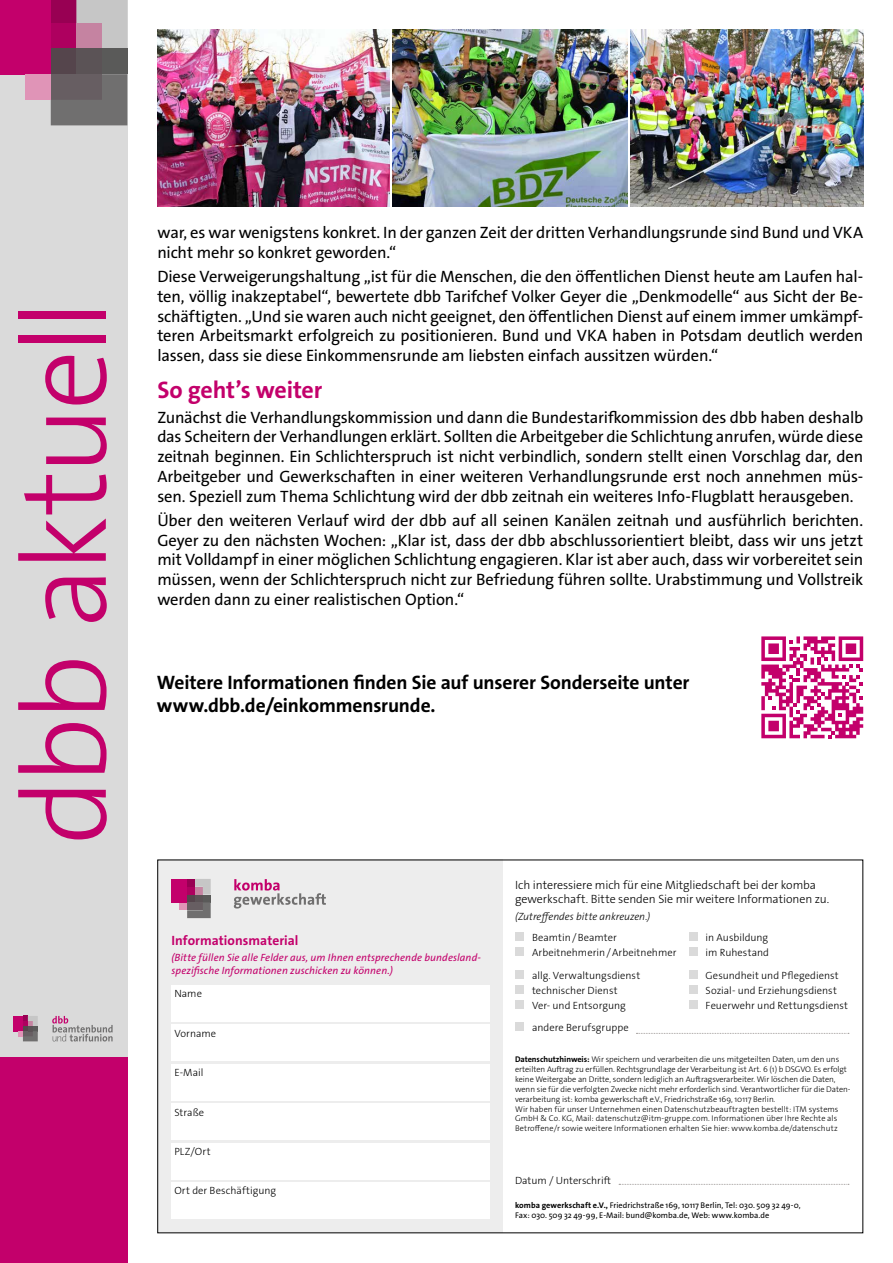
<style>
.page{position:relative;width:893px;height:1263px;background:#fff}
.page>*{position:absolute;margin:0;border:0;box-sizing:border-box;transform-origin:0 0}
.t1{font:300 120px "The Sans Os F";letter-spacing:-.045em;color:#c3006b}
.t2{font:700 24px "The Sans Os F";letter-spacing:-.01em;color:#c3006b}
.t3{font:700 19.5px/23.4px "The Sans Os F";letter-spacing:-.005em;color:#000}
.t4{font:16.5px/19.8px "The Sans Os F";letter-spacing:-.01em;color:#000;text-align:justify}
.t5{font:700 13.5px "The Sans Os F";letter-spacing:.005em;color:#c3006b}
.t6{font:300 12px/14.4px "The Sans Os F";letter-spacing:-.005em;color:#000}
.t7{font:300 10.5px "The Sans Os F";letter-spacing:.005em;color:#000}
.t8{font:italic 10.5px/12.6px "The Sans Os F";letter-spacing:.01em;color:#c3006b}
.t9{font:italic 300 10.5px "The Sans Os F";color:#000}
.t10{font:300 8.25px/9.9px "The Sans Os F";letter-spacing:-.005em;color:#000}
.t11{font:8.25px/9.9px "The Sans Os F";letter-spacing:.005em;color:#000}
.s1{font-weight:700}
</style>
<div class="page">
<div style="left:0;top:0;width:127px;height:1263px;background:#dadada"></div>
<div style="left:0;top:0;width:51px;height:74px;background:#c3006b"></div>
<div style="left:51px;top:0;width:25px;height:23px;background:#980053"></div>
<div style="left:51px;top:23px;width:25px;height:26px;background:#ae005f"></div>
<div style="left:51px;top:49px;width:25px;height:25px;background:#55454c"></div>
<svg style="left:76px;top:0;width:51px;height:49px;background:#c3b1b9"></svg>
<div style="left:76px;top:49px;width:26px;height:25px;background:#5b5356"></div>
<div style="left:102px;top:49px;width:25px;height:25px;background:#5a5a59"></div>
<svg style="left:51px;top:74px;width:76px;height:51px;background:#6d696a"></svg>
<div style="left:25px;top:74px;width:26px;height:26px;background:#e094b7"></div>
<div style="left:0;top:1057px;width:127px;height:206px;background:#c3006b"></div>
<svg style="left:52px;top:1016px;width:61px;height:25px"></svg>
<div style="left:13px;top:1016px;width:10px;height:15px;background:#c3006b"></div>
<svg style="left:18px;top:1016px;width:20px;height:25px"></svg>
<svg style="left:761px;top:636px;width:102px;height:102px"></svg>
<img style="left:157px;top:30px;width:233px;height:176px">
<img style="left:630px;top:30px;width:233px;height:176px">
<img style="left:393px;top:30px;width:234px;height:176px">
<div style="left:158px;top:859px;width:344px;height:374px;background:#ededed"></div>
<div style="left:171px;top:985px;width:319px;height:36px;background:#fff"></div>
<div style="left:171px;top:1025px;width:319px;height:36px;background:#fff"></div>
<div style="left:171px;top:1064px;width:319px;height:36px;background:#fff"></div>
<div style="left:171px;top:1104px;width:319px;height:36px;background:#fff"></div>
<div style="left:171px;top:1143px;width:319px;height:36px;background:#fff"></div>
<div style="left:171px;top:1183px;width:319px;height:36px;background:#fff"></div>
<div style="left:515px;top:933px;width:9px;height:8px;background:#dadada"></div>
<div style="left:689px;top:933px;width:9px;height:8px;background:#dadada"></div>
<div style="left:515px;top:948px;width:9px;height:8px;background:#dadada"></div>
<div style="left:689px;top:948px;width:9px;height:8px;background:#dadada"></div>
<div style="left:515px;top:970px;width:9px;height:9px;background:#dadada"></div>
<div style="left:689px;top:970px;width:9px;height:9px;background:#dadada"></div>
<div style="left:515px;top:985px;width:9px;height:9px;background:#dadada"></div>
<div style="left:689px;top:985px;width:9px;height:9px;background:#dadada"></div>
<div style="left:515px;top:1000px;width:9px;height:9px;background:#dadada"></div>
<div style="left:689px;top:1000px;width:9px;height:9px;background:#dadada"></div>
<div style="left:515px;top:1023px;width:9px;height:8px;background:#dadada"></div>
<div style="left:179px;top:902px;width:8px;height:8px;background:#e094b7"></div>
<div style="left:187px;top:894px;width:8px;height:8px;background:#55454c"></div>
<div style="left:195px;top:894px;width:8px;height:8px;background:#5b5356"></div>
<div style="left:187px;top:887px;width:8px;height:7px;background:#ae005f"></div>
<div style="left:187px;top:879px;width:8px;height:8px;background:#980053"></div>
<div style="left:203px;top:894px;width:8px;height:8px;background:#5a5a59"></div>
<svg style="left:187px;top:902px;width:24px;height:16px"></svg>
<div style="left:171px;top:879px;width:16px;height:23px;background:#c3006b"></div>
<svg style="left:195px;top:879px;width:16px;height:15px"></svg>
<svg style="left:234px;top:879px;width:92px;height:29px"></svg>
<svg style="left:636px;top:1033px;width:213px;height:1px"></svg>
<svg style="left:619px;top:1184px;width:230px;height:1px"></svg>
<h1 class="t1" style="left:-12px;top:845px;width:547px;rotate:-90deg">dbb aktuell</h1>
<p class="t4" style="left:157px;top:223px;width:707px">war, es war wenigstens konkret. In der ganzen Zeit der dritten Verhandlungsrunde sind Bund und VKA nicht mehr so konkret geworden.“</p>
<p class="t4" style="left:157px;top:267px;width:707px">Diese Verweigerungshaltung „ist für die Menschen, die den öffentlichen Dienst heute am Laufen hal&shy;ten, völlig inakzeptabel“, bewertete dbb Tarifchef Volker Geyer die „Denkmodelle“ aus Sicht der Be&shy;schäftigten. „Und sie waren auch nicht geeignet, den öffentlichen Dienst auf einem immer umkämpf&shy;teren Arbeitsmarkt erfolgreich zu positionieren. Bund und VKA haben in Potsdam deutlich werden lassen, dass sie diese Einkommensrunde am liebsten einfach aussitzen würden.“</p>
<h2 class="t2" style="left:157px;top:375px;width:167px">So geht’s weiter</h2>
<p class="t4" style="left:157px;top:407px;width:707px">Zunächst die Verhandlungskommission und dann die Bundestarifkommission des dbb haben deshalb das Scheitern der Verhandlungen erklärt. Sollten die Arbeitgeber die Schlichtung anrufen, würde diese zeitnah beginnen. Ein Schlichterspruch ist nicht verbindlich, sondern stellt einen Vorschlag dar, den Arbeitgeber und Gewerkschaften in einer weiteren Verhandlungsrunde erst noch annehmen müs&shy;sen. Speziell zum Thema Schlichtung wird der dbb zeitnah ein weiteres Info-Flugblatt herausgeben.</p>
<p class="t4" style="left:157px;top:510px;width:707px">Über den weiteren Verlauf wird der dbb auf all seinen Kanälen zeitnah und ausführlich berichten.<br>Geyer zu den nächsten Wochen: „Klar ist, dass der dbb abschlussorientiert bleibt, dass wir uns jetzt mit Volldampf in einer möglichen Schlichtung engagieren. Klar ist aber auch, dass wir vorbereitet sein müssen, wenn der Schlichterspruch nicht zur Befriedung führen sollte. Urabstimmung und Vollstreik werden dann zu einer realistischen Option.“</p>
<p class="t3" style="left:157px;top:670px;width:534px">Weitere Informationen finden Sie auf unserer Sonderseite unter www.dbb.de/einkommensrunde.</p>
<p class="t5" style="left:171px;top:932px;width:129px">Informationsmaterial</p>
<p class="t8" style="left:171px;top:951px;width:311px">(Bitte füllen Sie alle Felder aus, um Ihnen entsprechende bundesland&shy;spezifische Informationen zuschicken zu können.)</p>
<p class="t7" style="left:174px;top:987px;width:29px">Name</p>
<p class="t7" style="left:174px;top:1026px;width:43px">Vorname</p>
<p class="t7" style="left:174px;top:1066px;width:30px">E-Mail</p>
<p class="t7" style="left:174px;top:1105px;width:31px">Straße</p>
<p class="t7" style="left:174px;top:1145px;width:38px">PLZ/Ort</p>
<p class="t7" style="left:174px;top:1184px;width:103px">Ort der Beschäftigung</p>
<p class="t6" style="left:515px;top:877px;width:316px">Ich interessiere mich für eine Mitgliedschaft bei der komba gewerkschaft. Bitte senden Sie mir weitere Informationen zu.</p>
<p class="t9" style="left:515px;top:910px;width:137px">(Zutreffendes bitte ankreuzen.)</p>
<p class="t7" style="left:532px;top:931px;width:86px">Beamtin / Beamter</p>
<p class="t7" style="left:706px;top:931px;width:64px">in Ausbildung</p>
<p class="t7" style="left:532px;top:946px;width:146px">Arbeitnehmerin / Arbeitnehmer</p>
<p class="t7" style="left:706px;top:946px;width:65px">im Ruhestand</p>
<p class="t7" style="left:532px;top:968px;width:110px">allg. Verwaltungsdienst</p>
<p class="t7" style="left:706px;top:968px;width:135px">Gesundheit und Pflegedienst</p>
<p class="t7" style="left:532px;top:983px;width:87px">technischer Dienst</p>
<p class="t7" style="left:706px;top:983px;width:133px">Sozial- und Erziehungsdienst</p>
<p class="t7" style="left:532px;top:998px;width:95px">Ver- und Entsorgung</p>
<p class="t7" style="left:706px;top:998px;width:144px">Feuerwehr und Rettungsdienst</p>
<p class="t7" style="left:532px;top:1021px;width:98px">andere Berufsgruppe</p>
<p class="t10" style="left:515px;top:1054px;width:337px"><span class="s1">Datenschutzhinweis:</span> Wir speichern und verarbeiten die uns mitgeteilten Daten, um den uns erteilten Auftrag zu erfüllen. Rechtsgrundlage der Verarbeitung ist Art. 6 (1) b DSGVO. Es erfolgt keine Weitergabe an Dritte, sondern lediglich an Auftragsverarbeiter. Wir löschen die Daten, wenn sie für die verfolgten Zwecke nicht mehr erforderlich sind. Verantwortlicher für die Daten&shy;verarbeitung ist: komba gewerkschaft e.V., Friedrichstraße 169, 10117 Berlin.<br>Wir haben für unser Unternehmen einen Datenschutzbeauftragten bestellt: ITM systems GmbH &amp; Co. KG, Mail: datenschutz@itm-gruppe.com. Informationen über Ihre Rechte als Betroffene/r sowie weitere Informationen erhalten Sie hier: www.komba.de/datenschutz</p>
<p class="t7" style="left:515px;top:1174px;width:97px">Datum / Unterschrift</p>
<p class="t11" style="left:515px;top:1200px;width:287px"><span class="s1">komba gewerkschaft e.V.,</span> Friedrichstraße 169, 10117 Berlin, Tel: 030. 509 32 49-0,<br>Fax: 030. 509 32 49-99, E-Mail: bund@komba.de, Web: www.komba.de</p>
</div>
